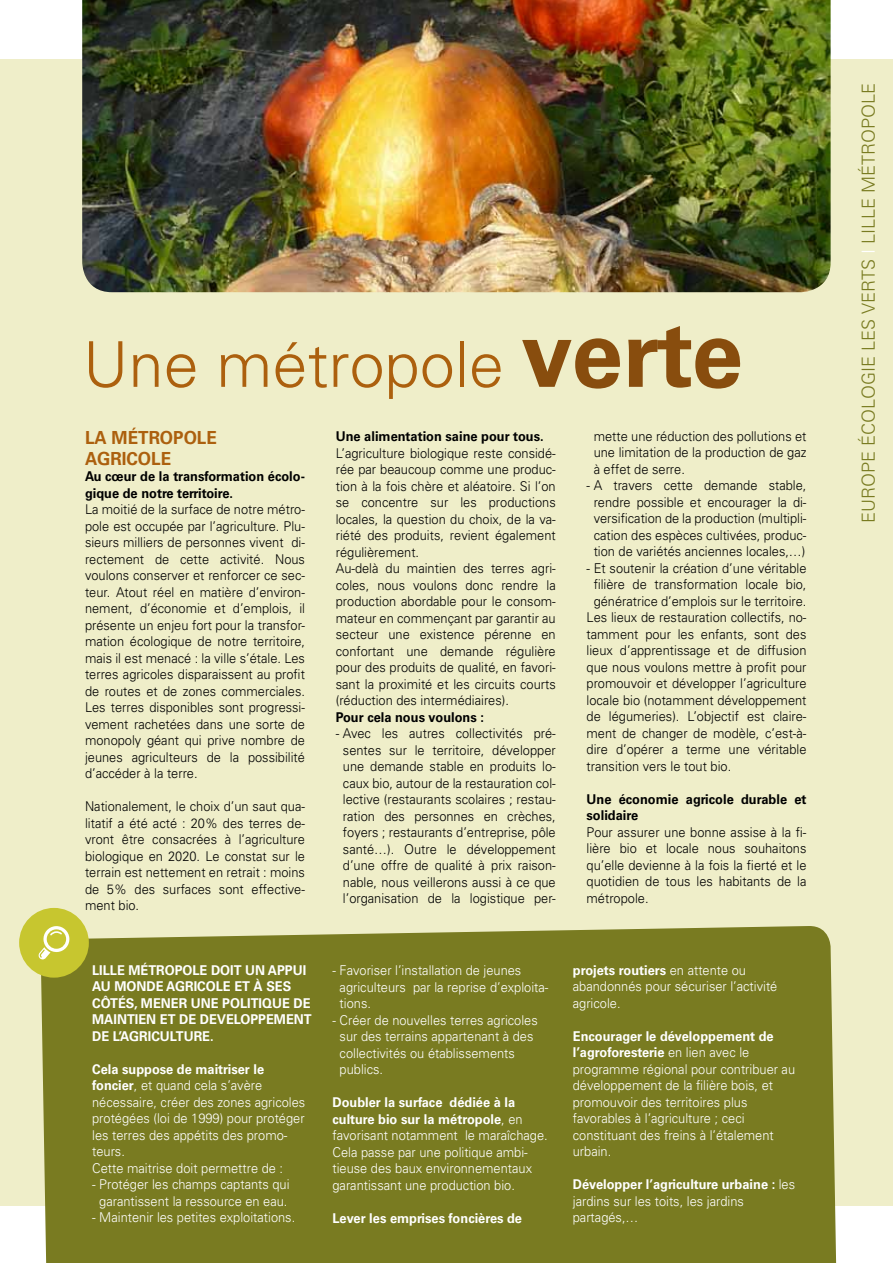
<style>
.page{position:relative;width:893px;height:1263px;background:#fff}
.page>*{position:absolute;margin:0;border:0;box-sizing:border-box;transform-origin:0 0}
.t1{font:300 63.15px "Univers";color:#ac600e}
.t2{font:300 18px "Univers";color:#797b21}
.t3{font:700 18px/21px "Univers CE";color:#ac600e;scale:.95 1}
.t4{font:300 13.5px/16.5px "Univers";color:#000;text-align:justify;scale:.95 1}
.t5{font:300 13.5px/16.5px "Univers";color:#fff;scale:.95 1}
.t6{font:700 13.5px/16.5px "Univers CE";color:#fff;scale:.95 1}
.t7{font:700 13.5px/16.5px "Univers CE";color:#000;scale:.95 1}
.s1{font-family:"Univers CE";font-weight:700;font-size:92.85px;color:#884d0e}
.s2{font-family:"Univers CE";font-weight:700}
.s3{font-family:"Univers";font-weight:300}
.s4{color:#fff}
</style>
<div class="page">
<div style="left:0;top:60px;width:893px;height:1146px;background:#efeec9"></div>
<img style="left:82px;top:0;width:749px;height:292px">
<div style="left:41px;top:926px;width:796px;height:337px;background:#797b21"></div>
<div style="left:19px;top:908px;width:70px;height:70px;background:#c7c62f;border-radius:50%"></div>
<svg style="left:38px;top:926px;width:32px;height:33px"></svg>
<h1 class="t1" style="left:83px;top:326px;width:662px">Une métropole <span class="s1">verte</span></h1>
<h2 class="t3" style="left:85px;top:428px;width:140px">La métropole agricole</h2>
<p class="t7" style="left:85px;top:469px;width:233px">Au cœur de la transformation écolo&shy;gique de notre territoire.</p>
<p class="t4" style="left:85px;top:501px;width:233px">La moitié de la surface de notre métro&shy;pole est occupée par l’agriculture. Plu&shy;sieurs milliers de personnes vivent di&shy;rectement de cette activité. N ous voulons conserver et renforcer ce sec&shy;teur. Atout réel en matière d’environ&shy;nement, d’économie et d’emplois, il présente un enjeu fort pour la transfor&shy;mation écologique de notre territoire, mais il est menacé : la ville s’étale. Les terres agricoles disparaissent au profit de routes et de zones commerciales.<br>Les terres disponibles sont progressi&shy;vement rachetées dans une sorte de monopoly géant qui prive nombre de jeunes agriculteurs de la possibilité d’accéder à la terre.</p>
<p class="t4" style="left:85px;top:798px;width:233px">Nationalement, le choix d’un saut qua&shy;litatif a été acté : 20% des terres de&shy;vront être consacrées à l’agriculture biologique en 2020. Le constat sur le terrain est nettement en retrait : moins de 5% des surfaces sont effective&shy;ment bio.</p>
<p class="t4" style="left:594px;top:427px;width:226px">mette une réduction des pollutions et une limitation de la production de gaz à effet de serre.</p>
<p class="t4" style="left:586px;top:477px;width:233px;text-align:center">- A travers cette demande stable, rendre possible et encourager la di&shy;versification de la production (multipli&shy;cation des espèces cultivées, produc&shy;tion de variétés anciennes locales,…)</p>
<p class="t4" style="left:586px;top:559px;width:233px">- Et soutenir la création d’une véritable</p>
<p class="t4" style="left:594px;top:576px;width:226px">filière de transformation locale bio,</p>
<p class="t4" style="left:594px;top:592px;width:226px">génératrice d’emplois sur le territoire.</p>
<p class="t4" style="left:586px;top:609px;width:233px">Les lieux de restauration collectifs, no-</p>
<p class="t4" style="left:586px;top:625px;width:233px">tamment pour les enfants, sont des</p>
<p class="t4" style="left:586px;top:642px;width:233px">lieux d’apprentissage et de diffusion</p>
<p class="t4" style="left:586px;top:658px;width:233px">que nous voulons mettre à profit pour</p>
<p class="t4" style="left:586px;top:675px;width:233px">promouvoir et développer l’agriculture</p>
<p class="t4" style="left:586px;top:691px;width:233px">locale bio (notamment développement</p>
<p class="t4" style="left:586px;top:708px;width:233px">de légumeries). L’objectif est claire-</p>
<p class="t4" style="left:586px;top:724px;width:233px">ment de changer de modèle, c’est-à-</p>
<p class="t4" style="left:586px;top:741px;width:233px">dire d’opérer a terme une véritable</p>
<p class="t4" style="left:586px;top:757px;width:154px">transition vers le tout bio.</p>
<p class="t7" style="left:586px;top:791px;width:233px">Une économie agricole durable et solidaire</p>
<p class="t4" style="left:586px;top:823px;width:233px">Pour assurer une bonne assise à la fi&shy;lière bio et locale nous souhaitons qu’elle devienne à la fois la fierté et le quotidien de tous les habitants de la métropole.</p>
<p class="t7" style="left:336px;top:428px;width:220px">Une alimentation saine pour tous.</p>
<p class="t4" style="left:336px;top:444px;width:233px;text-align:left">L’agriculture biologique reste considé&shy;rée par beaucoup comme une produc&shy;tion à la fois chère et aléatoire. Si l’on se concentre sur les productions locales, la question du choix, de la va&shy;riété des produits, revient également régulièrement.<br>Au-delà du maintien des terres agri&shy;coles, nous voulons donc rendre la production abordable pour le consom&shy;mateur en commençant par garantir au secteur une existence pérenne en confortant une demande régulière pour des produits de qualité, en favori&shy;sant la proximité et les circuits courts (réduction des intermédiaires).</p>
<p class="t7" style="left:336px;top:709px;width:157px">Pour cela nous voulons :</p>
<p class="t4" style="left:336px;top:725px;width:233px;text-align:center">- Avec les autres collectivités pré&shy;sentes sur le territoire, développer une demande stable en produits lo&shy;caux bio, autour de la restauration col&shy;lective (restaurants scolaires ; restau&shy;ration des personnes en crèches, foyers ; restaurants d’entreprise, pôle santé…). Outre le développement d’une offre de qualité à prix raison&shy;nable, nous veillerons aussi à ce que l’organisation de la logistique per-</p>
<p class="t6" style="left:92px;top:962px;width:233px">Li lle Métropole doit u n appui<br>au monde agricole et à ses côtés, mener u ne politiqu e de mai ntien et de developpement de l’agricu ltu re.</p>
<p class="t6" style="left:92px;top:1061px;width:183px">Cela suppose de maitriser le</p>
<p class="t5" style="left:92px;top:1077px;width:226px"><span class="s2">foncier</span>, et quand cela s’avère nécessaire, créer des zones agricoles protégées (loi de 1999) pour protéger les terres des appétits des promo&shy;teurs.<br>Cette maitrise doit permettre de :</p>
<p class="t5" style="left:92px;top:1176px;width:209px;text-align:center">- Protéger les champs captants qui garantissent la ressource en eau.</p>
<p class="t5" style="left:92px;top:1209px;width:215px">- Maintenir les petites exploitations.</p>
<p class="t5" style="left:340px;top:962px;width:221px;text-indent:-7px">- Favoriser l’installation de jeunes agriculteurs par la reprise d’exploita&shy;tions.</p>
<p class="t5" style="left:340px;top:1011px;width:210px;text-indent:-7px">- Créer de nouvelles terres agricoles sur des terrains appartenant à des collectivités ou établissements publics.</p>
<p class="t6" style="left:332px;top:1095px;width:202px">Doubler la surface dédiée à la culture bio sur la métropole<span class="s3">, en</span></p>
<p class="t5" style="left:332px;top:1127px;width:228px">favorisant notamment le maraîchage.<br>Cela passe par une politique ambi&shy;tieuse des baux environnementaux garantissant une production bio.</p>
<p class="t6" style="left:332px;top:1210px;width:201px">Lever les emprises foncières de</p>
<p class="t6" style="left:573px;top:962px;width:184px">projets routiers <span class="s3">en attente ou</span></p>
<p class="t5" style="left:573px;top:978px;width:217px">abandonnés pour sécuriser l’activité agricole.</p>
<p class="t6" style="left:573px;top:1028px;width:213px">Encourager le développement de l’agroforesterie <span class="s3">en lien avec le</span></p>
<p class="t5" style="left:573px;top:1060px;width:236px">programme régional pour contribuer au développement de la filière bois, et promouvoir des territoires plus favorables à l’agriculture ; ceci constituant des freins à l’étalement urbain.</p>
<p class="t6" style="left:573px;top:1177px;width:235px">Développer l’agriculture urbaine : <span class="s3">les</span></p>
<p class="t5" style="left:573px;top:1192px;width:182px">jardins sur les toits, les jardins partagés,…</p>
<h2 class="t2" style="left:857px;top:523px;width:441px;rotate:-90deg">eu rope écolog ie les verts <span class="s4">I</span> lille métropole</h2>
</div>
